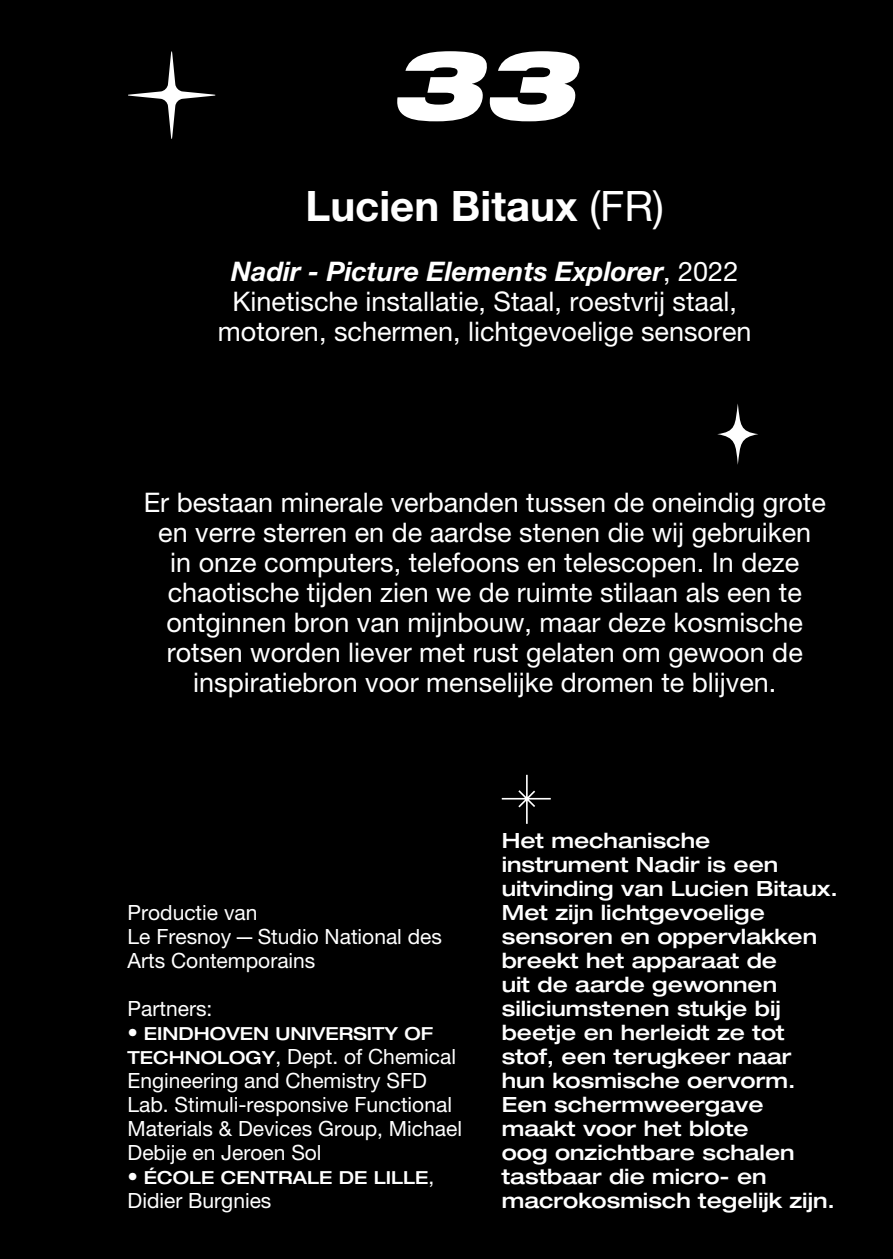
<style>
.page{position:relative;width:893px;height:1259px;background:#000}
.page>*{position:absolute;margin:0;border:0;box-sizing:border-box;transform-origin:0 0}
.t1{font:italic 900 expanded 96px "Helvetica Neue LT Pro";color:#fff}
.t2{font:700 42px "Helvetica Neue LT Pro";color:#fff}
.t3{font:27px/30px "Helvetica Neue LT Pro";color:#fff;text-align:center}
.t4{font:500 expanded 21px/24px "Helvetica Neue LT Pro";color:#fff}
.t5{font:21px/24px "Helvetica Neue LT Pro";color:#fff}
.t6{font:500 expanded 18px "Helvetica Neue LT Pro";color:#fff}
.s1{font-weight:400}
.s2{font-weight:700;font-style:italic}
.s3{font-weight:400;font-stretch:normal;font-size:21px}
.s4{font-weight:500;font-stretch:expanded;font-size:18px}
</style>
<div class="page">
<svg style="left:502px;top:775px;width:49px;height:49px"></svg>
<svg style="left:128px;top:51px;width:88px;height:88px"></svg>
<svg style="left:717px;top:403px;width:41px;height:62px"></svg>
<h1 class="t1" style="left:389px;top:23px;width:187px">33</h1>
<h2 class="t2" style="left:305px;top:180px;width:360px">Lucien Bitaux <span class="s1">(FR)</span></h2>
<p class="t3" style="left:218px;top:256px;width:535px"><span class="s2">Nadir - Picture Elements Explorer</span>, 2022<br>Kinetische installatie, Staal, roestvrij staal, motoren, schermen, lichtgevoelige sensoren</p>
<p class="t3" style="left:144px;top:487px;width:684px">Er bestaan minerale verbanden tussen de oneindig grote en verre sterren en de aardse stenen die wij gebruiken<br>in onze computers, telefoons en telescopen. In deze chaotische tijden zien we de ruimte stilaan als een te ontginnen bron van mijnbouw, maar deze kosmische rotsen worden liever met rust gelaten om gewoon de inspiratiebron voor menselijke dromen te blijven.</p>
<p class="t5" style="left:128px;top:900px;width:316px">Productie van<br>Le Fresnoy—Studio National des<br>Arts Contemporains</p>
<p class="t5" style="left:128px;top:996px;width:86px">Partners:</p>
<p class="t6" style="left:128px;top:1022px;width:307px"><span class="s3">•</span> EINDHOVEN UNIVERSITY OF</p>
<p class="t5" style="left:128px;top:1044px;width:336px"><span class="s4">TECHNOLOGY</span>, Dept. of Chemical<br>Engineering and Chemistry SFD<br>Lab. Stimuli-responsive Functional<br>Materials &amp; Devices Group, Michael<br>Debije en Jeroen Sol</p>
<p class="t6" style="left:128px;top:1166px;width:308px"><span class="s3">•</span> ÉCOLE CENTRALE DE LILLE<span class="s3">,</span></p>
<p class="t5" style="left:128px;top:1188px;width:145px">Didier Burgnies</p>
<p class="t4" style="left:502px;top:828px;width:337px">Het mechanische instrument Nadir is een uitvinding van Lucien Bitaux.<br>Met zijn lichtgevoelige sensoren en oppervlakken breekt het apparaat de<br>uit de aarde gewonnen siliciumstenen stukje bij beetje en herleidt ze tot stof, een terugkeer naar hun kosmische oervorm.<br>Een schermweergave maakt voor het blote<br>oog onzichtbare schalen tastbaar die micro- en macrokosmisch tegelijk zijn.</p>
</div>
